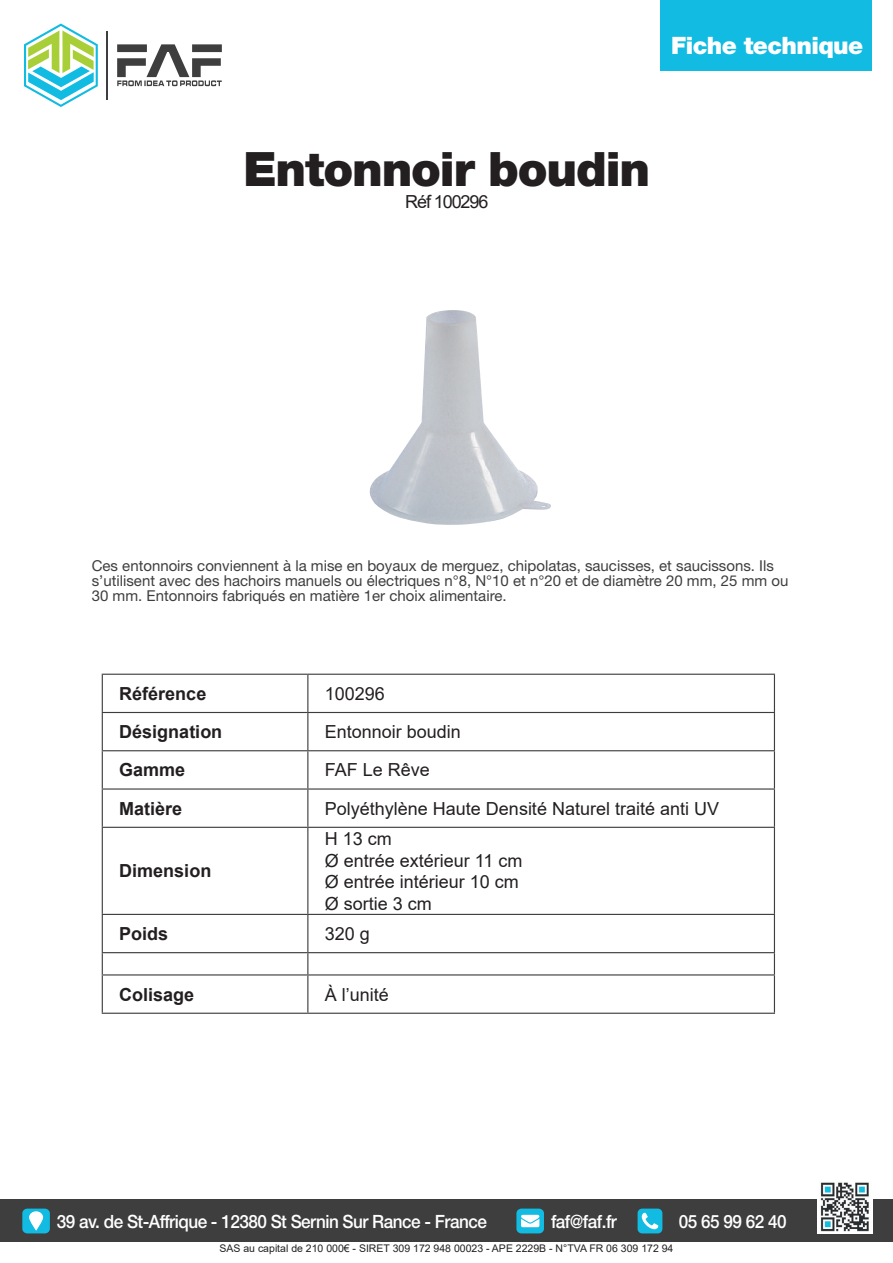
<style>
.page{position:relative;width:893px;height:1263px;background:#fff}
.page>*{position:absolute;margin:0;border:0;box-sizing:border-box;transform-origin:0 0}
.t1{font:900 47.4px "Helvetica Neue";letter-spacing:-.025em;color:#231f20}
.t2{font:900 24px "Helvetica Neue";letter-spacing:-.025em;color:#fff}
.t3{font:500 18.3px "Helvetica Neue";letter-spacing:-.03em;color:#fff;scale:.94 1}
.t4{font:18px/21.6px "Arial";color:#231f20}
.t5{font:700 18px "Arial";color:#231f20}
.t6{font:18px "Arial";letter-spacing:-.06em;color:#231f20}
.t7{font:15px/15px "Helvetica Neue";color:#3e3e3f}
.t8{font:10.5px "Arial";color:#231f20}
</style>
<div class="page">
<div style="left:0;top:1199px;width:893px;height:43px;background:#3e3e3f"></div>
<img style="left:818px;top:1182px;width:55px;height:51px">
<div style="left:22px;top:1208px;width:28px;height:25px;background:#11bbe1;border-radius:5px"></div>
<svg style="left:29px;top:1211px;width:14px;height:20px"></svg>
<svg style="left:516px;top:1208px;width:28px;height:25px"></svg>
<svg style="left:638px;top:1208px;width:24px;height:25px"></svg>
<svg style="left:117px;top:44px;width:105px;height:42px"></svg>
<hr style="left:106px;top:31px;width:2px;height:69px;background:#3e3e3f">
<svg style="left:24px;top:24px;width:74px;height:83px"></svg>
<div style="left:660px;top:0;width:212px;height:70px;background:#11bbe1"></div>
<hr style="left:102px;top:674px;width:206px;height:1px;background:#3e3e3f">
<hr style="left:102px;top:675px;width:1px;height:37px;background:#3e3e3f">
<hr style="left:308px;top:674px;width:467px;height:1px;background:#3e3e3f">
<hr style="left:307px;top:675px;width:1px;height:37px;background:#3e3e3f">
<hr style="left:774px;top:675px;width:1px;height:37px;background:#3e3e3f">
<hr style="left:102px;top:712px;width:206px;height:1px;background:#3e3e3f">
<hr style="left:102px;top:713px;width:1px;height:37px;background:#3e3e3f">
<hr style="left:308px;top:712px;width:467px;height:1px;background:#3e3e3f">
<hr style="left:307px;top:713px;width:1px;height:37px;background:#3e3e3f">
<hr style="left:774px;top:713px;width:1px;height:37px;background:#3e3e3f">
<hr style="left:102px;top:750px;width:206px;height:1px;background:#3e3e3f">
<hr style="left:102px;top:751px;width:1px;height:37px;background:#3e3e3f">
<hr style="left:308px;top:750px;width:467px;height:1px;background:#3e3e3f">
<hr style="left:307px;top:751px;width:1px;height:37px;background:#3e3e3f">
<hr style="left:774px;top:751px;width:1px;height:37px;background:#3e3e3f">
<hr style="left:102px;top:788px;width:206px;height:2px;background:#3e3e3f">
<hr style="left:102px;top:790px;width:1px;height:37px;background:#3e3e3f">
<hr style="left:308px;top:788px;width:467px;height:2px;background:#3e3e3f">
<hr style="left:307px;top:790px;width:1px;height:37px;background:#3e3e3f">
<hr style="left:774px;top:790px;width:1px;height:37px;background:#3e3e3f">
<hr style="left:102px;top:915px;width:1px;height:37px;background:#3e3e3f">
<hr style="left:102px;top:952px;width:206px;height:1px;background:#3e3e3f">
<svg style="left:102px;top:953px;width:1px;height:21px"></svg>
<hr style="left:102px;top:974px;width:206px;height:1px;background:#3e3e3f">
<hr style="left:102px;top:975px;width:1px;height:38px;background:#3e3e3f">
<hr style="left:307px;top:975px;width:1px;height:38px;background:#3e3e3f">
<hr style="left:774px;top:975px;width:1px;height:38px;background:#3e3e3f">
<hr style="left:102px;top:1013px;width:206px;height:1px;background:#3e3e3f">
<hr style="left:308px;top:1013px;width:467px;height:1px;background:#3e3e3f">
<hr style="left:307px;top:915px;width:1px;height:37px;background:#3e3e3f">
<hr style="left:774px;top:915px;width:1px;height:37px;background:#3e3e3f">
<hr style="left:308px;top:952px;width:467px;height:1px;background:#3e3e3f">
<svg style="left:307px;top:953px;width:1px;height:21px"></svg>
<svg style="left:774px;top:953px;width:1px;height:21px"></svg>
<hr style="left:308px;top:974px;width:467px;height:1px;background:#3e3e3f">
<hr style="left:102px;top:827px;width:206px;height:1px;background:#3e3e3f">
<hr style="left:102px;top:828px;width:1px;height:86px;background:#3e3e3f">
<hr style="left:102px;top:914px;width:206px;height:1px;background:#3e3e3f">
<hr style="left:308px;top:827px;width:467px;height:1px;background:#3e3e3f">
<hr style="left:307px;top:828px;width:1px;height:86px;background:#3e3e3f">
<hr style="left:774px;top:828px;width:1px;height:86px;background:#3e3e3f">
<hr style="left:308px;top:914px;width:467px;height:1px;background:#3e3e3f">
<img style="left:369px;top:310px;width:182px;height:215px">
<h2 class="t2" style="left:671px;top:31px;width:194px">Fiche technique</h2>
<h1 class="t1" style="left:243px;top:141px;width:408px">Entonnoir boudin</h1>
<p class="t6" style="left:405px;top:189px;width:85px">Réf 100296</p>
<p class="t7" style="left:92px;top:558px;width:698px">Ces entonnoirs conviennent à la mise en boyaux de merguez, chipolatas, saucisses, et saucissons. Ils s’utilisent avec des hachoirs manuels ou électriques n°8, N°10 et n°20 et de diamètre 20 mm, 25 mm ou<br>30 mm. Entonnoirs fabriqués en matière 1er choix alimentaire.</p>
<p class="t5" style="left:119px;top:681px;width:89px">Référence</p>
<p class="t4" style="left:325px;top:683px;width:62px">100296</p>
<p class="t5" style="left:119px;top:719px;width:105px">Désignation</p>
<p class="t4" style="left:325px;top:721px;width:138px">Entonnoir boudin</p>
<p class="t5" style="left:119px;top:757px;width:68px">Gamme</p>
<p class="t4" style="left:325px;top:759px;width:107px">FAF Le Rêve</p>
<p class="t5" style="left:119px;top:796px;width:65px">Matière</p>
<p class="t4" style="left:325px;top:797px;width:396px">Polyéthylène Haute Densité Naturel traité anti UV</p>
<p class="t5" style="left:119px;top:858px;width:94px">Dimension</p>
<p class="t4" style="left:325px;top:828px;width:199px">H 13 cm<br>Ø entrée extérieur 11 cm<br>Ø entrée intérieur 10 cm<br>Ø sortie 3 cm</p>
<p class="t5" style="left:119px;top:921px;width:51px">Poids</p>
<p class="t4" style="left:325px;top:923px;width:47px">320 g</p>
<p class="t5" style="left:119px;top:982px;width:77px">Colisage</p>
<p class="t4" style="left:325px;top:983px;width:66px">À l’unité</p>
<p class="t3" style="left:57px;top:1211px;width:459px">39 av. de St-Affrique - 12380 St Sernin Sur Rance - France</p>
<p class="t3" style="left:551px;top:1211px;width:72px">faf@faf.fr</p>
<p class="t3" style="left:679px;top:1211px;width:116px">05 65 99 62 40</p>
<p class="t8" style="left:220px;top:1241px;width:455px">SAS au capital de 210 000€ - SIRET 309 172 948 00023 - APE 2229B - N°TVA FR 06 309 172 94</p>
</div>
